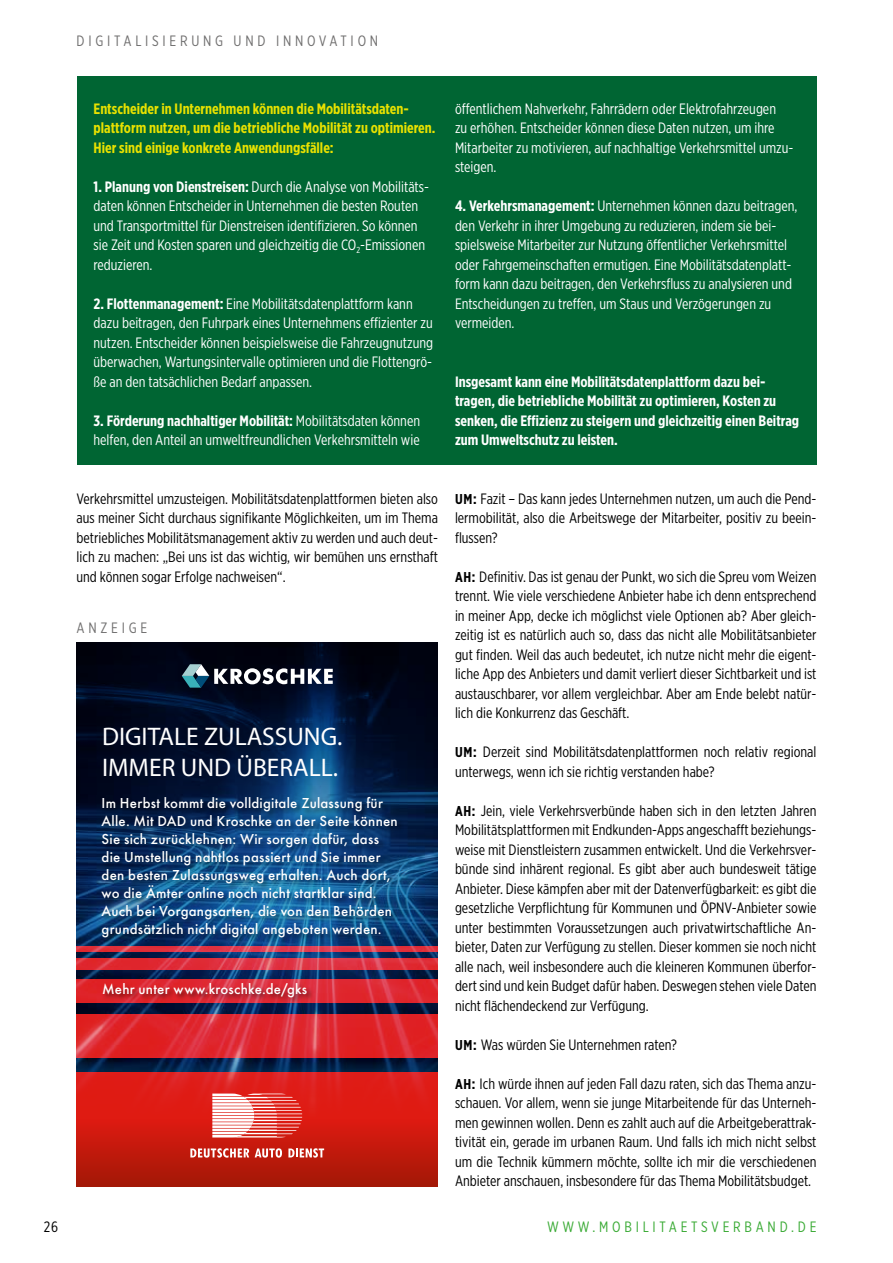
<style>
.page{position:relative;width:893px;height:1263px;background:#fff}
.page>*{position:absolute;margin:0;border:0;box-sizing:border-box;transform-origin:0 0}
.t1{font:25.5px/30.6px "Myriad Pro";color:#fff}
.Copy__Block{font:15px/19.5px "Gotham X Narrow";color:#000;text-align:justify}
.Copy_linksbündig{font:15px/19.5px "Gotham X Narrow";color:#fff}
.t2{font:500 15px/18px "Futura";letter-spacing:.015em;color:#fff}
.Copy_linksbündig-2{font:700 15px/19.5px "Gotham X Narrow";color:#fff}
.Copy_linksbündig-3{font:700 15px/19.5px "Gotham X Narrow";color:#e8e100}
.Rubrikentitel{font:15px "Gotham X Narrow";letter-spacing:.25em;color:#706f6f}
.Rubrikentitel-2{font:15px "Gotham X Narrow";letter-spacing:.25em;color:#3aaa35}
.s1{font-weight:700}
.s2{font-weight:700;font-size:14.25px}
</style>
<div class="page">
<img style="left:77px;top:642px;width:361px;height:429px">
<div style="left:77px;top:1071px;width:361px;height:115px;background:#df1b12"></div>
<svg style="left:77px;top:1014px;width:361px;height:43px;background:#df2930"></svg>
<svg style="left:77px;top:979px;width:361px;height:23px;background:#df2b34"></svg>
<svg style="left:77px;top:959px;width:361px;height:11px;background:#df3340"></svg>
<svg style="left:77px;top:947px;width:361px;height:5px;background:#e03a4a"></svg>
<div style="left:101px;top:796px;width:303px;height:149px;background:#000;opacity:.5"></div>
<svg style="left:182px;top:664px;width:151px;height:24px"></svg>
<div style="left:77px;top:1119px;width:361px;height:67px;background:linear-gradient(to bottom,#de1b12,#a31907)"></div>
<svg style="left:190px;top:1148px;width:59px;height:9px"></svg>
<svg style="left:255px;top:1148px;width:27px;height:10px"></svg>
<svg style="left:288px;top:1148px;width:36px;height:9px"></svg>
<svg style="left:212px;top:1093px;width:90px;height:45px"></svg>
<div style="left:102px;top:981px;width:212px;height:24px;background:#000;opacity:.5"></div>
<div style="left:77px;top:77px;width:739px;height:388px;background:#006533"></div>
<p class="Rubrikentitel" style="left:77px;top:32px;width:303px">DIGITALISIERUNG UND INNOVATION</p>
<p class="Copy_linksbündig-3" style="left:94px;top:99px;width:343px">Entscheider in Unternehmen können die Mobilitätsdaten&shy;plattform nutzen, um die betriebliche Mobilität zu optimieren.<br>Hier sind einige konkrete Anwendungsfälle:</p>
<p class="Copy_linksbündig" style="left:94px;top:177px;width:337px"><span class="s1">1. Planung von Dienstreisen:</span> Durch die Analyse von Mobilitäts&shy;daten können Entscheider in Unternehmen die besten Routen und Transportmittel für Dienstreisen identifizieren. So können sie Zeit und Kosten sparen und gleichzeitig die CO<sub>2</sub>-Emissionen reduzieren.</p>
<p class="Copy_linksbündig" style="left:94px;top:294px;width:341px"><span class="s1">2. Flottenmanagement:</span> Eine Mobilitätsdatenplattform kann dazu beitragen, den Fuhrpark eines Unternehmens effizienter zu nutzen. Entscheider können beispielsweise die Fahrzeugnutzung überwachen, Wartungsintervalle optimieren und die Flottengrö&shy;ße an den tatsächlichen Bedarf anpassen.</p>
<p class="Copy_linksbündig" style="left:94px;top:411px;width:328px"><span class="s1">3. Förderung nachhaltiger Mobilität:</span> Mobilitätsdaten können helfen, den Anteil an umweltfreundlichen Verkehrsmitteln wie</p>
<p class="Copy_linksbündig" style="left:455px;top:99px;width:340px">öffentlichem Nahverkehr, Fahrrädern oder Elektrofahrzeugen<br>zu erhöhen. Entscheider können diese Daten nutzen, um ihre Mitarbeiter zu motivieren, auf nachhaltige Verkehrsmittel umzu&shy;steigen.</p>
<p class="Copy_linksbündig" style="left:455px;top:196px;width:344px"><span class="s1">4. Verkehrsmanagement:</span> Unternehmen können dazu beitragen, den Verkehr in ihrer Umgebung zu reduzieren, indem sie bei&shy;spielsweise Mitarbeiter zur Nutzung öffentlicher Verkehrsmittel oder Fahrgemeinschaften ermutigen. Eine Mobilitätsdatenplatt&shy;form kann dazu beitragen, den Verkehrsfluss zu analysieren und Entscheidungen zu treffen, um Staus und Verzögerungen zu vermeiden.</p>
<p class="Copy_linksbündig-2" style="left:455px;top:372px;width:346px">Insgesamt kann eine Mobilitätsdatenplattform dazu bei&shy;tragen, die betriebliche Mobilität zu optimieren, Kosten zu senken, die Effizienz zu steigern und gleichzeitig einen Beitrag zum Umweltschutz zu leisten.</p>
<p class="Copy__Block" style="left:77px;top:489px;width:363px">Verkehrsmittel umzusteigen. Mobilitätsdatenplattformen bieten also aus meiner Sicht durchaus signifikante Möglichkeiten, um im Thema betriebliches Mobilitätsmanagement aktiv zu werden und auch deut&shy;lich zu machen: „Bei uns ist das wichtig, wir bemühen uns ernsthaft und können sogar Erfolge nachweisen“.</p>
<p class="Copy__Block" style="left:455px;top:489px;width:363px"><span class="s2">UM:</span> Fazit – Das kann jedes Unternehmen nutzen, um auch die Pend&shy;lermobilität, also die Arbeitswege der Mitarbeiter, positiv zu beein&shy;flussen?</p>
<p class="Copy__Block" style="left:455px;top:567px;width:363px"><span class="s2">AH:</span> Definitiv. Das ist genau der Punkt, wo sich die Spreu vom Weizen trennt. Wie viele verschiedene Anbieter habe ich denn entsprechend in meiner App, decke ich möglichst viele Optionen ab? Aber gleich&shy;zeitig ist es natürlich auch so, dass das nicht alle Mobilitätsanbieter gut finden. Weil das auch bedeutet, ich nutze nicht mehr die eigent&shy;liche App des Anbieters und damit verliert dieser Sichtbarkeit und ist austauschbarer, vor allem vergleichbar. Aber am Ende belebt natür&shy;lich die Konkurrenz das Geschäft.</p>
<p class="Copy__Block" style="left:455px;top:742px;width:363px"><span class="s2">UM:</span> Derzeit sind Mobilitätsdatenplattformen noch relativ regional unterwegs, wenn ich sie richtig verstanden habe?</p>
<p class="Copy__Block" style="left:455px;top:801px;width:363px"><span class="s2">AH:</span> Jein, viele Verkehrsverbünde haben sich in den letzten Jahren Mobilitätsplattformen mit Endkunden-Apps angeschafft beziehungs&shy;weise mit Dienstleistern zusammen entwickelt. Und die Verkehrsver&shy;bünde sind inhärent regional. Es gibt aber auch bundesweit tätige Anbieter. Diese kämpfen aber mit der Datenverfügbarkeit: es gibt die gesetzliche Verpflichtung für Kommunen und ÖPNV-Anbieter sowie unter bestimmten Voraussetzungen auch privatwirtschaftliche An&shy;bieter, Daten zur Verfügung zu stellen. Dieser kommen sie noch nicht alle nach, weil insbesondere auch die kleineren Kommunen überfor&shy;dert sind und kein Budget dafür haben. Deswegen stehen viele Daten nicht flächendeckend zur Verfügung.</p>
<p class="Copy__Block" style="left:455px;top:1035px;width:224px"><span class="s2">UM:</span> Was würden Sie Unternehmen raten?</p>
<p class="Copy__Block" style="left:455px;top:1074px;width:363px"><span class="s2">AH:</span> Ich würde ihnen auf jeden Fall dazu raten, sich das Thema anzu&shy;schauen. Vor allem, wenn sie junge Mitarbeitende für das Unterneh&shy;men gewinnen wollen. Denn es zahlt auch auf die Arbeitgeberattrak&shy;tivität ein, gerade im urbanen Raum. Und falls ich mich nicht selbst um die Technik kümmern möchte, sollte ich mir die verschiedenen Anbieter anschauen, insbesondere für das Thema Mobilitätsbudget.</p>
<p class="Rubrikentitel" style="left:77px;top:619px;width:72px">ANZEIGE</p>
<p class="t1" style="left:102px;top:721px;width:242px">DIGITALE ZULASSUNG.<br>IMMER UND ÜBERALL.</p>
<p class="t2" style="left:102px;top:793px;width:298px">Im Herbst kommt die volldigitale Zulassung für Alle. Mit DAD und Kroschke an der Seite können Sie sich zurücklehnen: Wir sorgen dafür, dass die Umstellung nahtlos passiert und Sie immer den besten Zulassungsweg erhalten. Auch dort, wo die Ämter online noch nicht startklar sind.<br>Auch bei Vorgangsarten, die von den Behörden grundsätzlich nicht digital angeboten werden.</p>
<p class="t2" style="left:102px;top:979px;width:207px">Mehr unter www.kroschke.de/gks</p>
<p class="Copy__Block" style="left:44px;top:1217px;width:16px">26</p>
<p class="Rubrikentitel-2" style="left:547px;top:1218px;width:271px">WWW.MOBILITAETSVERBAND.DE</p>
</div>
